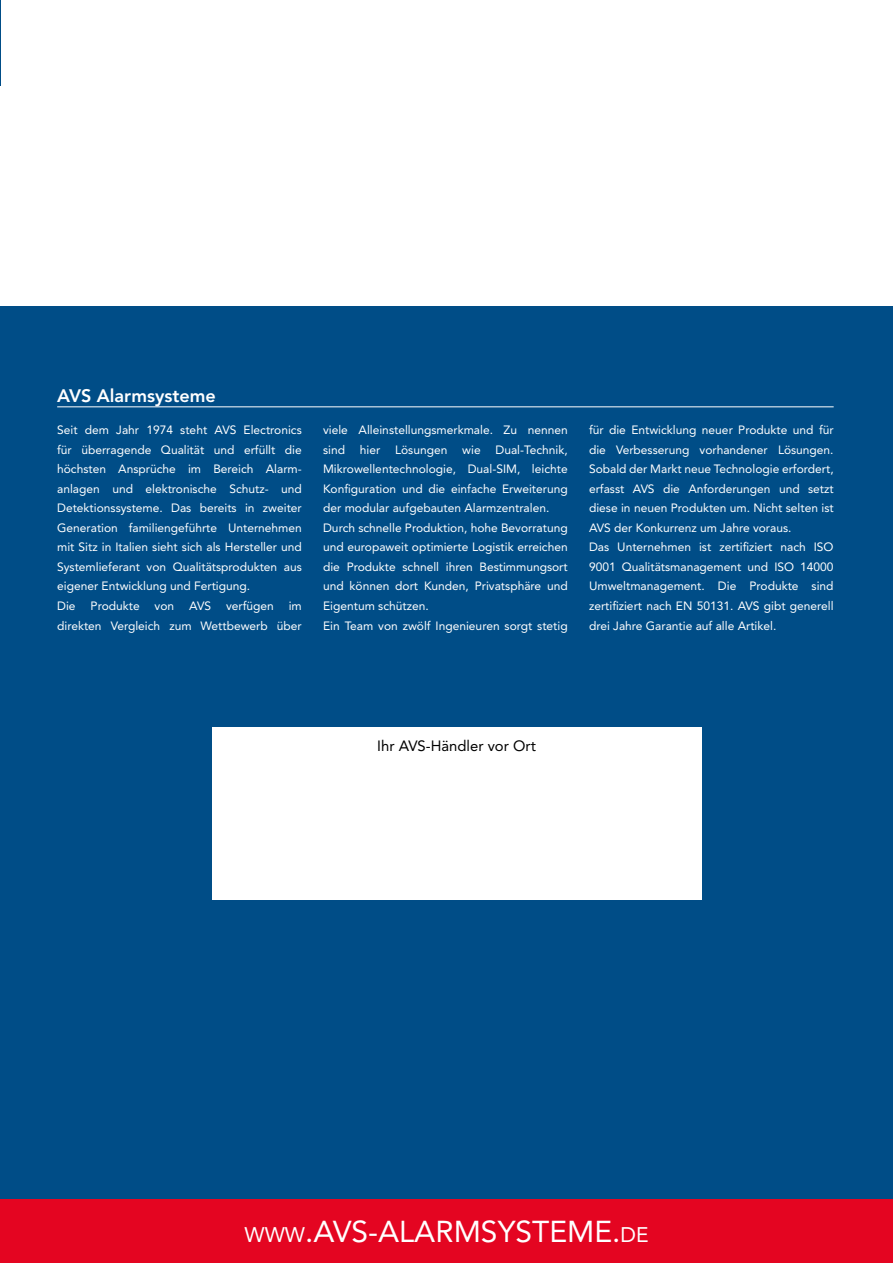
<style>
.page{position:relative;width:893px;height:1263px;background:#fff}
.page>*{position:absolute;margin:0;border:0;box-sizing:border-box;transform-origin:0 0}
.t1{font:30px "Avenir LT Std";color:#fff}
.t2{font:800 18px "Avenir LT Std";color:#fff}
.t3{font:14.85px "Avenir LT Std";color:#000}
.t4{font:12px/19.5px "Avenir LT Std";color:#fff}
.s1{font-size:21px}
</style>
<div class="page">
<div style="left:0;top:306px;width:893px;height:893px;background:#004d87"></div>
<div style="left:213px;top:727px;width:489px;height:172px;background:#fff"></div>
<div style="left:0;top:1199px;width:893px;height:64px;background:#e40521"></div>
<hr style="left:57px;top:406px;width:777px;height:1px;background:#fff">
<h2 class="t2" style="left:57px;top:385px;width:160px">AVS Alarmsysteme</h2>
<p class="t4" style="left:57px;top:421px;width:246px">Seit dem Jahr 1974 steht AVS Electronics für überragende Qualität und erfüllt die höchsten Ansprüche im Bereich Alarm&shy;anlagen und elektronische Schutz- und Detektionssysteme. Das bereits in zweiter Generation familiengeführte Unternehmen mit Sitz in Italien sieht sich als Hersteller und Systemlieferant von Qualitätsprodukten aus eigener Entwicklung und Fertigung.<br>Die Produkte von AVS verfügen im direkten Vergleich zum Wettbewerb über</p>
<p class="t4" style="left:323px;top:421px;width:246px">viele Alleinstellungsmerkmale. Zu nennen sind hier Lösungen wie Dual-Technik, Mikrowellentechnologie, Dual-SIM, leichte Konfiguration und die einfache Erweiterung der modular aufgebauten Alarmzentralen.<br>Durch schnelle Produktion, hohe Bevorratung und europaweit optimierte Logistik erreichen die Produkte schnell ihren Bestimmungsort und können dort Kunden, Privatsphäre und Eigentum schützen.<br>Ein Team von zwölf Ingenieuren sorgt stetig</p>
<p class="t4" style="left:589px;top:421px;width:246px">für die Entwicklung neuer Produkte und für die Verbesserung vorhandener Lösungen.<br>Sobald der Markt neue Technologie erfordert, erfasst AVS die Anforderungen und setzt diese in neuen Produkten um. Nicht selten ist AVS der Konkurrenz um Jahre voraus.<br>Das Unternehmen ist zertifiziert nach ISO 9001 Qualitätsmanagement und ISO 14000<br>Umweltmanagement. Die Produkte sind zertifiziert nach EN 50131. AVS gibt generell drei Jahre Garantie auf alle Artikel.</p>
<p class="t3" style="left:377px;top:737px;width:160px">Ihr AVS-Händler vor Ort</p>
<h1 class="t1" style="left:244px;top:1214px;width:403px"><span class="s1">WWW</span>.AVS-ALARMSYSTEME.<span class="s1">DE</span></h1>
</div>
